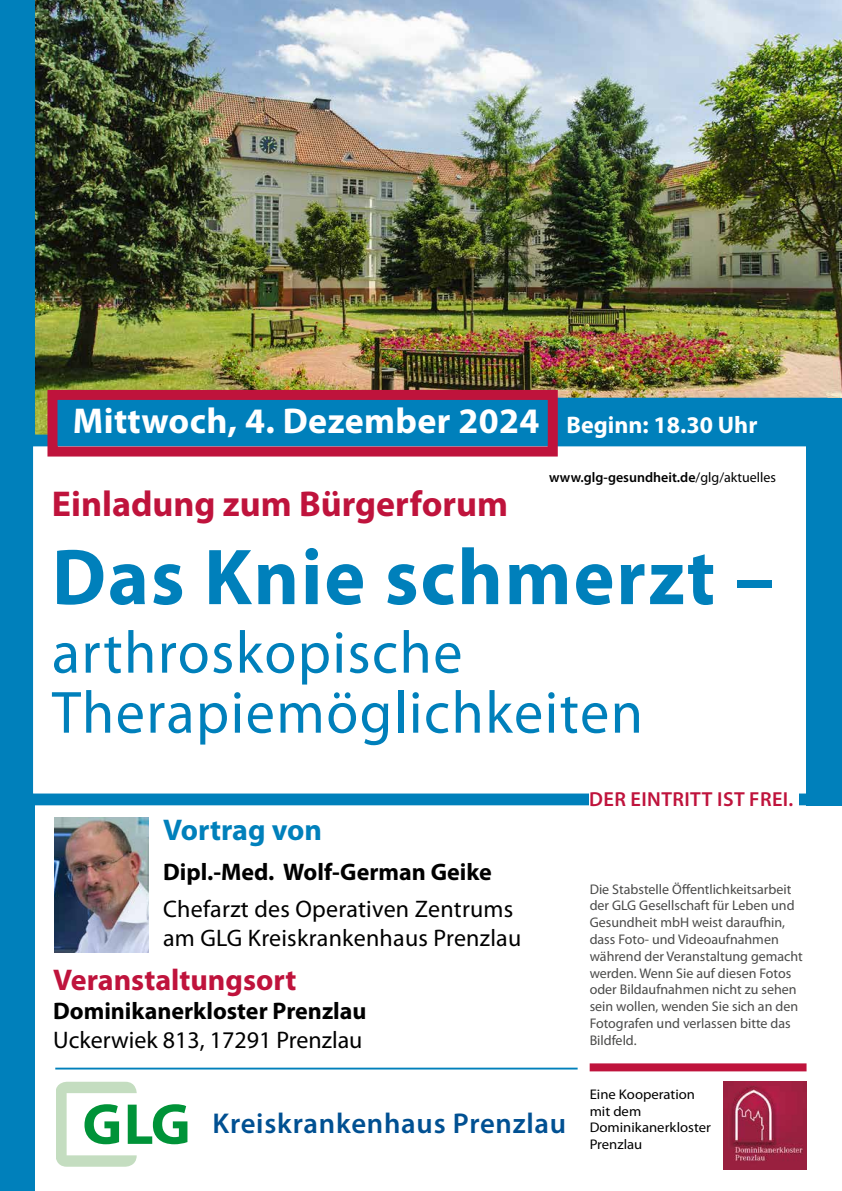
<style>
.page{position:relative;width:842px;height:1191px;background:#fff}
.page>*{position:absolute;margin:0;border:0;box-sizing:border-box;transform-origin:0 0}
.t1{font:700 80px "Myriad Pro";letter-spacing:.025em;color:#0080bb}
.t2{font:60px/60px "Myriad Pro";letter-spacing:.025em;color:#0080bb}
.t3{font:700 36px "Myriad Pro";letter-spacing:.01em;color:#fff}
.t4{font:700 36px "Myriad Pro";color:#bf133c}
.t5{font:700 30px "Myriad Pro";color:#bf133c}
.t6{font:700 30px "Myriad Pro";color:#0080bb}
.t7{font:600 28.7px "Myriad Pro";letter-spacing:.025em;color:#005092}
.t8{font:24px/28.8px "Myriad Pro";letter-spacing:.01em;color:#000}
.t9{font:700 24px "Myriad Pro";color:#000}
.t10{font:600 20.4px "Myriad Pro";letter-spacing:.02em;color:#bf133c}
.t11{font:14px/16.8px "Myriad Pro";color:#4a4a49}
.t12{font:14px/16.8px "Myriad Pro";color:#000;scale:1.05 1}
.t13{font:600 14px "Myriad Pro";color:#000}
.s1{font-size:24px}
.s2{font-weight:400}
</style>
<div class="page">
<img style="left:34px;top:0;width:808px;height:434px">
<div style="left:0;top:0;width:34px;height:1191px;background:#0080bb"></div>
<svg style="left:33px;top:434px;width:774px;height:371px"></svg>
<div style="left:807px;top:398px;width:35px;height:407px;background:#0080bb"></div>
<svg style="left:56px;top:1081px;width:131px;height:85px"></svg>
<hr style="left:55px;top:1067px;width:523px;height:2px;background:#0080bb">
<img style="left:724px;top:1081px;width:82px;height:88px">
<img style="left:55px;top:817px;width:93px;height:135px">
<div style="left:57px;top:398px;width:770px;height:47px;background:#0080bb"></div>
<div style="left:47px;top:390px;width:511px;height:66px;border:10px solid #bf133c"></div>
<div style="left:590px;top:1063px;width:216px;height:8px;background:#bf133c"></div>
<div style="left:589px;top:791px;width:209px;height:40px;background:#fff"></div>
<h3 class="t3" style="left:73px;top:397px;width:686px">Mittwoch, 4. Dezember 2024 <span class="s1">Beginn: 18.30 Uhr</span></h3>
<p class="t13" style="left:549px;top:468px;width:228px">www.glg-gesundheit.de<span class="s2">/glg/aktuelles</span></p>
<h3 class="t4" style="left:52px;top:480px;width:458px">Einladung zum Bürgerforum</h3>
<h1 class="t1" style="left:52px;top:525px;width:723px">Das Knie schmerzt –</h1>
<h2 class="t2" style="left:52px;top:621px;width:592px">arthroskopische<br>Therapiemöglichkeiten</h2>
<h3 class="t6" style="left:163px;top:810px;width:161px">Vortrag von</h3>
<h3 class="t9" style="left:163px;top:856px;width:330px">Dipl.-Med. Wolf-German Geike</h3>
<h3 class="t8" style="left:163px;top:894px;width:360px">Chefarzt des Operativen Zentrums am GLG Kreiskrankenhaus Prenzlau</h3>
<h3 class="t5" style="left:53px;top:960px;width:245px">Veranstaltungsort</h3>
<h3 class="t9" style="left:53px;top:995px;width:315px">Dominikanerkloster Prenzlau</h3>
<h3 class="t8" style="left:53px;top:1025px;width:311px">Uckerwiek 813, 17291 Prenzlau</h3>
<h3 class="t7" style="left:212px;top:1105px;width:355px">Kreiskrankenhaus Prenzlau</h3>
<h3 class="t10" style="left:589px;top:786px;width:206px">DER EINTRITT IST FREI.</h3>
<p class="t11" style="left:590px;top:880px;width:215px">Die Stabstelle Öffentlichkeitsarbeit der GLG Gesellschaft für Leben und<br>Gesundheit mbH weist daraufhin, dass Foto- und Videoaufnahmen während der Veranstaltung gemacht werden. Wenn Sie auf diesen Fotos oder Bildaufnahmen nicht zu sehen sein wollen, wenden Sie sich an den<br>Fotografen und verlassen bitte das<br>Bildfeld.</p>
<p class="t12" style="left:590px;top:1085px;width:117px">Eine Kooperation mit dem<br>Dominikanerkloster<br>Prenzlau</p>
</div>
